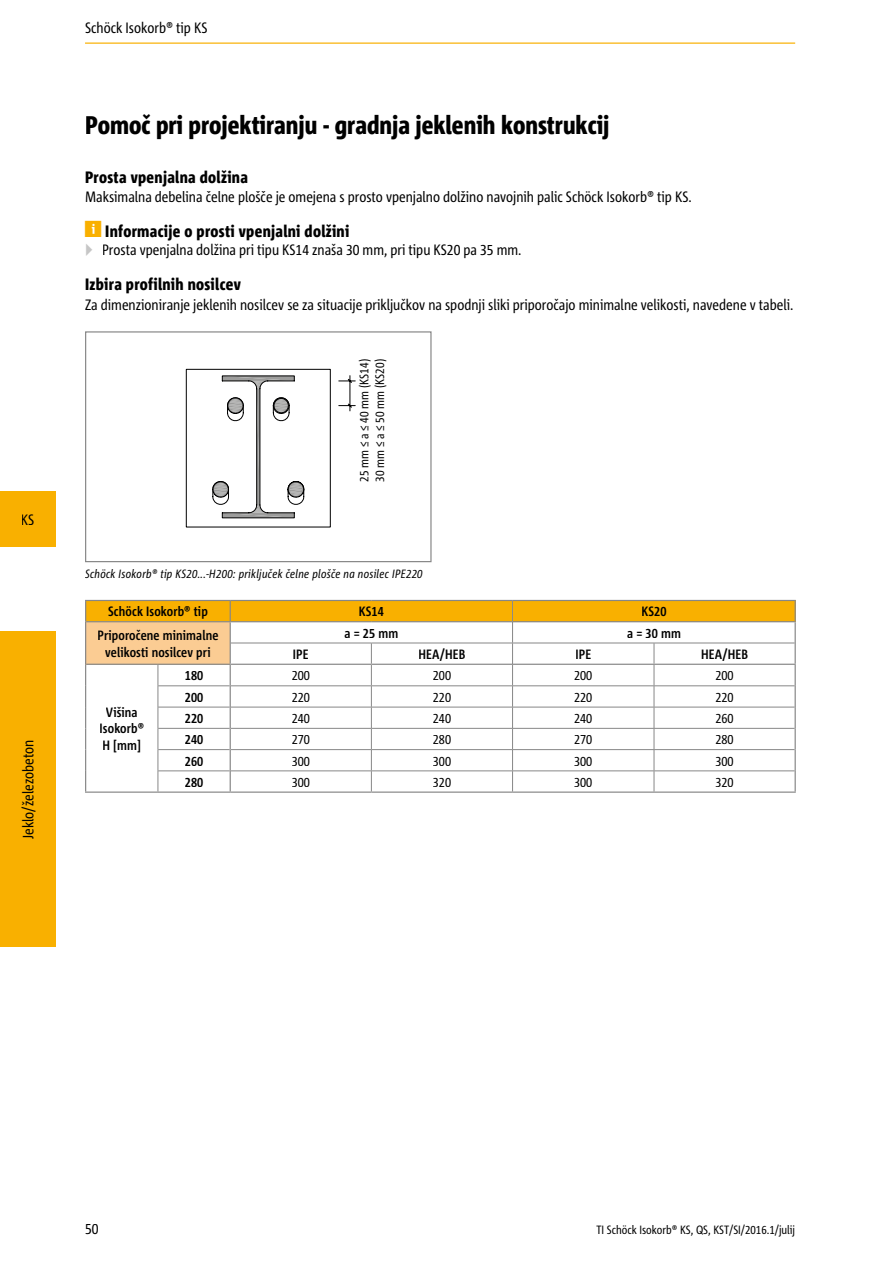
<style>
.page{position:relative;width:893px;height:1263px;background:#fff}
.page>*{position:absolute;margin:0;border:0;box-sizing:border-box;transform-origin:0 0}
.t1{font:800 25.5px "Corpid Cd Schoeck";color:#000}
.t2{font:800 16.5px "Corpid Cd Schoeck";letter-spacing:.02em;color:#000}
.t3{font:15px "Corpid Cd Schoeck";color:#000}
.t4{font:700 13.5px/16.5px "Corpid Cd Schoeck";letter-spacing:.01em;color:#000;text-align:center}
.t5{font:13.5px "Corpid Cd Schoeck";color:#000}
.t6{font:12.45px/15.5px "Corpid Cd Schoeck";color:#000}
.t7{font:italic 12px "Corpid Cd Schoeck";letter-spacing:.02em;color:#000}
.t8{font:12px "Corpid Cd Schoeck";color:#000}
.s1{font-weight:400;color:#f9b000}
.s2{color:#c6c6c6}
</style>
<div class="page">
<div style="left:0;top:631px;width:55px;height:316px;background:#f9b000"></div>
<div style="left:0;top:491px;width:55px;height:55px;background:#f9b000"></div>
<hr style="left:85px;top:43px;width:710px;height:1px;background:#f9b000">
<svg style="left:338px;top:375px;width:18px;height:36px"></svg>
<svg style="left:185px;top:368px;width:146px;height:160px"></svg>
<div style="left:85px;top:331px;width:347px;height:231px;border:1px solid #878787"></div>
<hr style="left:230px;top:791px;width:141px;height:2px;background:#878787">
<hr style="left:371px;top:791px;width:142px;height:2px;background:#878787">
<hr style="left:85px;top:791px;width:73px;height:2px;background:#878787">
<hr style="left:158px;top:791px;width:72px;height:2px;background:#878787">
<svg style="left:85px;top:600px;width:428px;height:191px"></svg>
<div style="left:109px;top:606px;width:98px;height:13px;background:#f9b000"></div>
<div style="left:360px;top:607px;width:24px;height:9px;background:#f9b000"></div>
<div style="left:98px;top:630px;width:120px;height:13px;background:#fbcc93"></div>
<div style="left:105px;top:646px;width:105px;height:13px;background:#fbcc93"></div>
<div style="left:513px;top:600px;width:282px;height:22px;background:#f9b000"></div>
<hr style="left:513px;top:664px;width:141px;height:1px;background:#878787">
<hr style="left:654px;top:664px;width:142px;height:1px;background:#878787">
<hr style="left:513px;top:643px;width:141px;height:1px;background:#878787">
<hr style="left:654px;top:643px;width:141px;height:1px;background:#878787">
<svg style="left:654px;top:643px;width:1px;height:148px"></svg>
<hr style="left:513px;top:621px;width:141px;height:1px;background:#878787">
<hr style="left:654px;top:621px;width:142px;height:1px;background:#878787">
<hr style="left:513px;top:685px;width:141px;height:1px;background:#878787">
<hr style="left:654px;top:685px;width:141px;height:1px;background:#878787">
<hr style="left:513px;top:707px;width:141px;height:1px;background:#878787">
<hr style="left:654px;top:707px;width:141px;height:1px;background:#878787">
<hr style="left:513px;top:728px;width:141px;height:1px;background:#878787">
<hr style="left:654px;top:728px;width:141px;height:1px;background:#878787">
<hr style="left:513px;top:749px;width:141px;height:1px;background:#878787">
<hr style="left:654px;top:749px;width:141px;height:1px;background:#878787">
<hr style="left:513px;top:770px;width:141px;height:1px;background:#878787">
<hr style="left:654px;top:770px;width:141px;height:1px;background:#878787">
<hr style="left:513px;top:600px;width:141px;height:1px;background:#878787">
<hr style="left:654px;top:600px;width:142px;height:1px;background:#878787">
<hr style="left:513px;top:791px;width:141px;height:2px;background:#878787">
<hr style="left:654px;top:791px;width:142px;height:2px;background:#878787">
<svg style="left:795px;top:601px;width:1px;height:190px"></svg>
<p class="t3" style="left:21px;top:510px;width:15px">KS</p>
<p class="t3" style="left:19px;top:839px;width:101px;rotate:-90deg">Jeklo/železobeton</p>
<p class="t3" style="left:85px;top:18px;width:124px">Schöck Isokorb® tip KS</p>
<h1 class="t1" style="left:85px;top:109px;width:526px">Pomoč pri projektiranju - gradnja jeklenih konstrukcij</h1>
<p class="t2" style="left:85px;top:167px;width:164px">Prosta vpenjalna dolžina</p>
<p class="t3" style="left:85px;top:188px;width:608px">Maksimalna debelina čelne plošče je omejena s prosto vpenjalno dolžino navojnih palic Schöck Isokorb® tip KS.</p>
<p class="t2" style="left:85px;top:221px;width:266px"><span class="s1">5</span> Informacije o prosti vpenjalni dolžini</p>
<p class="t3" style="left:85px;top:240px;width:438px"><span class="s2">▶</span> Prosta vpenjalna dolžina pri tipu KS14 znaša 30 mm, pri tipu KS20 pa 35 mm.</p>
<p class="t2" style="left:85px;top:274px;width:157px">Izbira profilnih nosilcev</p>
<p class="t3" style="left:85px;top:295px;width:710px">Za dimenzioniranje jeklenih nosilcev se za situacije priključkov na spodnji sliki priporočajo minimalne velikosti, navedene v tabeli.</p>
<p class="t6" style="left:356px;top:482px;width:124px;rotate:-90deg">25 mm ≤ a ≤ 40 mm (KS14)<br>30 mm ≤ a ≤ 50 mm (KS20)</p>
<p class="t7" style="left:85px;top:566px;width:339px">Schöck Isokorb® tip KS20...-H200: priključek čelne plošče na nosilec IPE220</p>
<p class="t4" style="left:108px;top:603px;width:101px">Schöck Isokorb® tip</p>
<p class="t4" style="left:359px;top:603px;width:26px">KS14</p>
<p class="t4" style="left:97px;top:627px;width:122px">Priporočene minimalne velikosti nosilcev pri</p>
<p class="t4" style="left:344px;top:625px;width:55px">a = 25 mm</p>
<p class="t4" style="left:293px;top:646px;width:17px">IPE</p>
<p class="t4" style="left:418px;top:646px;width:48px">HEA/HEB</p>
<p class="t4" style="left:100px;top:704px;width:46px">Višina<br>Isokorb®<br>H [mm]</p>
<p class="t4" style="left:185px;top:667px;width:20px">180</p>
<p class="t5" style="left:292px;top:667px;width:20px">200</p>
<p class="t5" style="left:433px;top:667px;width:20px">200</p>
<p class="t4" style="left:185px;top:688px;width:20px">200</p>
<p class="t5" style="left:292px;top:688px;width:20px">220</p>
<p class="t5" style="left:433px;top:688px;width:20px">220</p>
<p class="t4" style="left:185px;top:710px;width:20px">220</p>
<p class="t5" style="left:292px;top:710px;width:20px">240</p>
<p class="t5" style="left:433px;top:710px;width:20px">240</p>
<p class="t4" style="left:185px;top:731px;width:20px">240</p>
<p class="t5" style="left:292px;top:731px;width:20px">270</p>
<p class="t5" style="left:433px;top:731px;width:20px">280</p>
<p class="t4" style="left:185px;top:752px;width:20px">260</p>
<p class="t5" style="left:292px;top:752px;width:20px">300</p>
<p class="t5" style="left:433px;top:752px;width:20px">300</p>
<p class="t4" style="left:185px;top:773px;width:20px">280</p>
<p class="t5" style="left:292px;top:773px;width:20px">300</p>
<p class="t5" style="left:433px;top:773px;width:20px">320</p>
<p class="t4" style="left:627px;top:601px;width:55px;line-height:21.5px">KS20<br>a = 30 mm</p>
<p class="t4" style="left:575px;top:646px;width:17px">IPE</p>
<p class="t4" style="left:701px;top:646px;width:48px">HEA/HEB</p>
<p class="t5" style="left:574px;top:667px;width:20px">200</p>
<p class="t5" style="left:715px;top:667px;width:20px">200</p>
<p class="t5" style="left:574px;top:688px;width:20px">220</p>
<p class="t5" style="left:715px;top:688px;width:20px">220</p>
<p class="t5" style="left:574px;top:710px;width:20px">240</p>
<p class="t5" style="left:715px;top:710px;width:20px">260</p>
<p class="t5" style="left:574px;top:731px;width:20px">270</p>
<p class="t5" style="left:715px;top:731px;width:20px">280</p>
<p class="t5" style="left:574px;top:752px;width:20px">300</p>
<p class="t5" style="left:715px;top:752px;width:20px">300</p>
<p class="t5" style="left:574px;top:773px;width:20px">300</p>
<p class="t5" style="left:715px;top:773px;width:20px">320</p>
<p class="t3" style="left:85px;top:1219px;width:15px">50</p>
<p class="t8" style="left:596px;top:1222px;width:200px">TI Schöck Isokorb® KS, QS, KST/SI/2016.1/julij</p>
</div>
